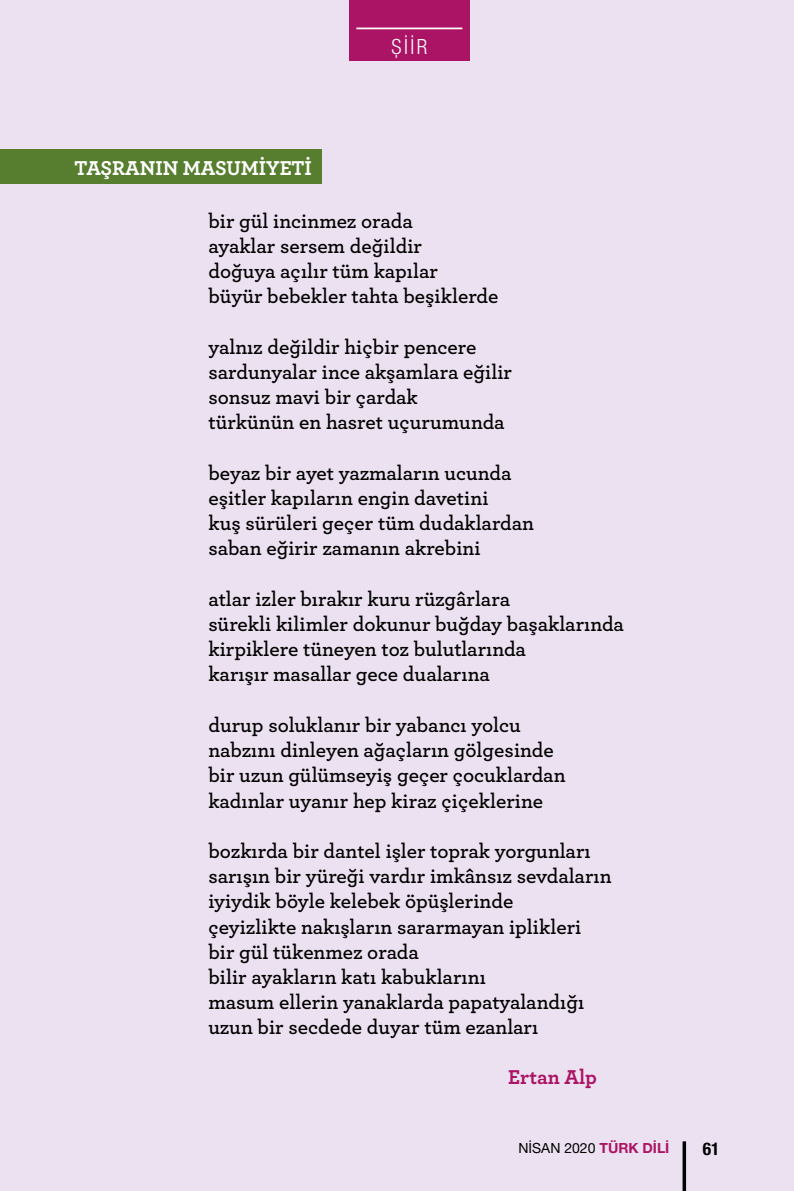
<style>
.page{position:relative;width:794px;height:1191px;background:#ece1f0}
.page>*{position:absolute;margin:0;border:0;box-sizing:border-box;transform-origin:0 0}
.t1{font:600 21px/25.2px "Archer";color:#000}
.t2{font:700 21px "Archer";color:#fff}
.t3{font:700 21px "Archer";color:#ab1464}
.t4{font:300 condensed 21px "Helvetica Neue LT Pro";color:#fff}
.t5{font:700 condensed 17.5px "Helvetica Neue LT Pro";color:#000}
.t6{font:14px "Helvetica Neue LT Pro";color:#000}
.s1{font-weight:700;color:#ab1464}
</style>
<div class="page">
<div style="left:349px;top:0;width:120px;height:61px;background:#ab1464"></div>
<hr style="left:356px;top:28px;width:106px;height:1px;background:#fff">
<svg style="left:682px;top:1141px;width:4px;height:50px"></svg>
<div style="left:0;top:149px;width:322px;height:35px;background:#577e2e"></div>
<p class="t2" style="left:74px;top:151px;width:239px">TAŞRANIN MASUMİYETİ</p>
<p class="t4" style="left:391px;top:34px;width:37px">ŞİİR</p>
<p class="t1" style="left:208px;top:207px;width:292px">bir gül incinmez orada<br>ayaklar sersem değildir<br>doğuya açılır tüm kapılar<br>büyür bebekler tahta beşiklerde</p>
<p class="t1" style="left:208px;top:333px;width:305px">yalnız değildir hiçbir pencere sardunyalar ince akşamlara eğilir sonsuz mavi bir çardak<br>türkünün en hasret uçurumunda</p>
<p class="t1" style="left:208px;top:459px;width:327px">beyaz bir ayet yazmaların ucunda eşitler kapıların engin davetini<br>kuş sürüleri geçer tüm dudaklardan saban eğirir zamanın akrebini</p>
<p class="t1" style="left:208px;top:585px;width:417px">atlar izler bırakır kuru rüzgârlara<br>sürekli kilimler dokunur buğday başaklarında kirpiklere tüneyen toz bulutlarında<br>karışır masallar gece dualarına</p>
<p class="t1" style="left:208px;top:711px;width:359px">durup soluklanır bir yabancı yolcu nabzını dinleyen ağaçların gölgesinde bir uzun gülümseyiş geçer çocuklardan kadınlar uyanır hep kiraz çiçeklerine</p>
<p class="t1" style="left:208px;top:837px;width:405px">bozkırda bir dantel işler toprak yorgunları sarışın bir yüreği vardır imkânsız sevdaların iyiydik böyle kelebek öpüşlerinde<br>çeyizlikte nakışların sararmayan iplikleri bir gül tükenmez orada<br>bilir ayakların katı kabuklarını<br>masum ellerin yanaklarda papatyalandığı uzun bir secdede duyar tüm ezanları</p>
<p class="t3" style="left:508px;top:1060px;width:90px">Ertan Alp</p>
<p class="t6" style="left:518px;top:1139px;width:152px">NİSAN 2020 <span class="s1">TÜRK DİLİ</span></p>
<p class="t5" style="left:702px;top:1138px;width:18px">61</p>
</div>
